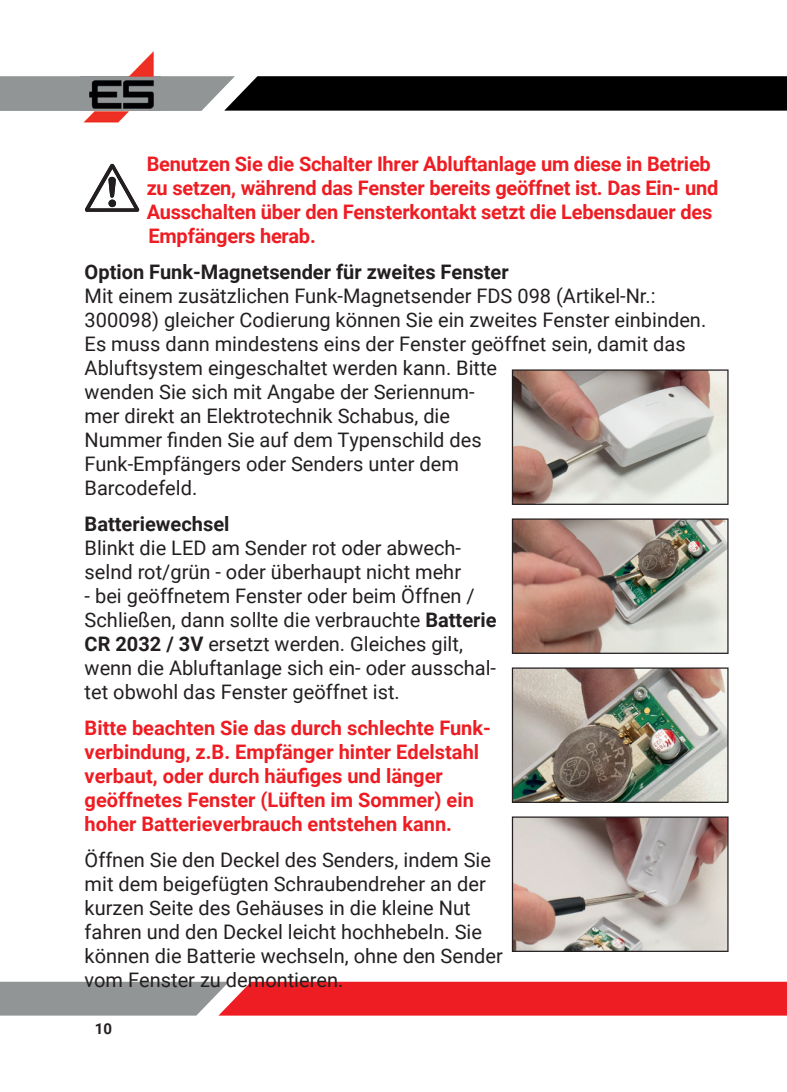
<style>
.page{position:relative;width:787px;height:1092px;background:#fff}
.page>*{position:absolute;margin:0;border:0;box-sizing:border-box;transform-origin:0 0}
.t1{font:20px/24px "Roboto";color:#231f20}
.t2{font:700 20px/24px "Roboto";letter-spacing:-.01em;color:#ee1d23}
.t3{font:700 20px "Roboto";color:#231f20}
.t4{font:700 15px "Roboto";color:#231f20}
.s1{font-weight:700}
</style>
<div class="page">
<svg style="left:0;top:76px;width:787px;height:35px;background:#282828"></svg>
<img style="left:83px;top:51px;width:71px;height:72px">
<img style="left:80px;top:76px;width:80px;height:35px">
<svg style="left:0;top:981px;width:787px;height:34px;background:#d6474b"></svg>
<svg style="left:85px;top:164px;width:54px;height:48px"></svg>
<svg style="left:512px;top:369px;width:216px;height:136px;background:#baaea7"></svg>
<img style="left:512px;top:518px;width:216px;height:136px">
<svg style="left:512px;top:816px;width:216px;height:135px;background:#b7aaa5"></svg>
<img style="left:512px;top:667px;width:216px;height:135px">
<p class="t2" style="left:147px;top:151px;width:573px">Benutzen Sie die Schalter Ihrer Abluftanlage um diese in Betrieb zu setzen, während das Fenster bereits geöffnet ist. Das Ein- und Ausschalten über den Fensterkontakt setzt die Lebensdauer des Empfängers herab.</p>
<p class="t3" style="left:85px;top:257px;width:425px">Option Funk-Magnetsender für zweites Fenster</p>
<p class="t1" style="left:85px;top:283px;width:623px">Mit einem zusätzlichen Funk-Magnetsender FDS 098 (Artikel-Nr.:<br>300098) gleicher Codierung können Sie ein zweites Fenster einbinden.<br>Es muss dann mindestens eins der Fenster geöffnet sein, damit das Abluftsystem eingeschaltet werden kann. Bitte<br>wenden Sie sich mit Angabe der Seriennum-<br>mer direkt an Elektrotechnik Schabus, die<br>Nummer finden Sie auf dem Typenschild des<br>Funk-Empfängers oder Senders unter dem<br>Barcodefeld.</p>
<p class="t3" style="left:85px;top:509px;width:146px">Batteriewechsel</p>
<p class="t1" style="left:85px;top:535px;width:378px">Blinkt die LED am Sender rot oder abwech&shy;selnd rot/grün - oder überhaupt nicht mehr</p>
<p class="t1" style="left:85px;top:583px;width:413px">- bei geöffnetem Fenster oder beim Öffnen / Schließen, dann sollte die verbrauchte <span class="s1">Batterie CR 2032 / 3V</span> ersetzt werden. Gleiches gilt, wenn die Abluftanlage sich ein- oder ausschal&shy;tet obwohl das Fenster geöffnet ist.</p>
<p class="t2" style="left:85px;top:715px;width:408px">Bitte beachten Sie das durch schlechte Funk&shy;verbindung, z.B. Empfänger hinter Edelstahl verbaut, oder durch häufiges und länger geöffnetes Fenster (Lüften im Sommer) ein hoher Batterieverbrauch entstehen kann.</p>
<p class="t1" style="left:85px;top:847px;width:419px">Öffnen Sie den Deckel des Senders, indem Sie mit dem beigefügten Schraubendreher an der kurzen Seite des Gehäuses in die kleine Nut fahren und den Deckel leicht hochhebeln. Sie können die Batterie wechseln, ohne den Sender vom Fenster zu demontieren.</p>
<p class="t4" style="left:95px;top:1018px;width:19px">10</p>
</div>
